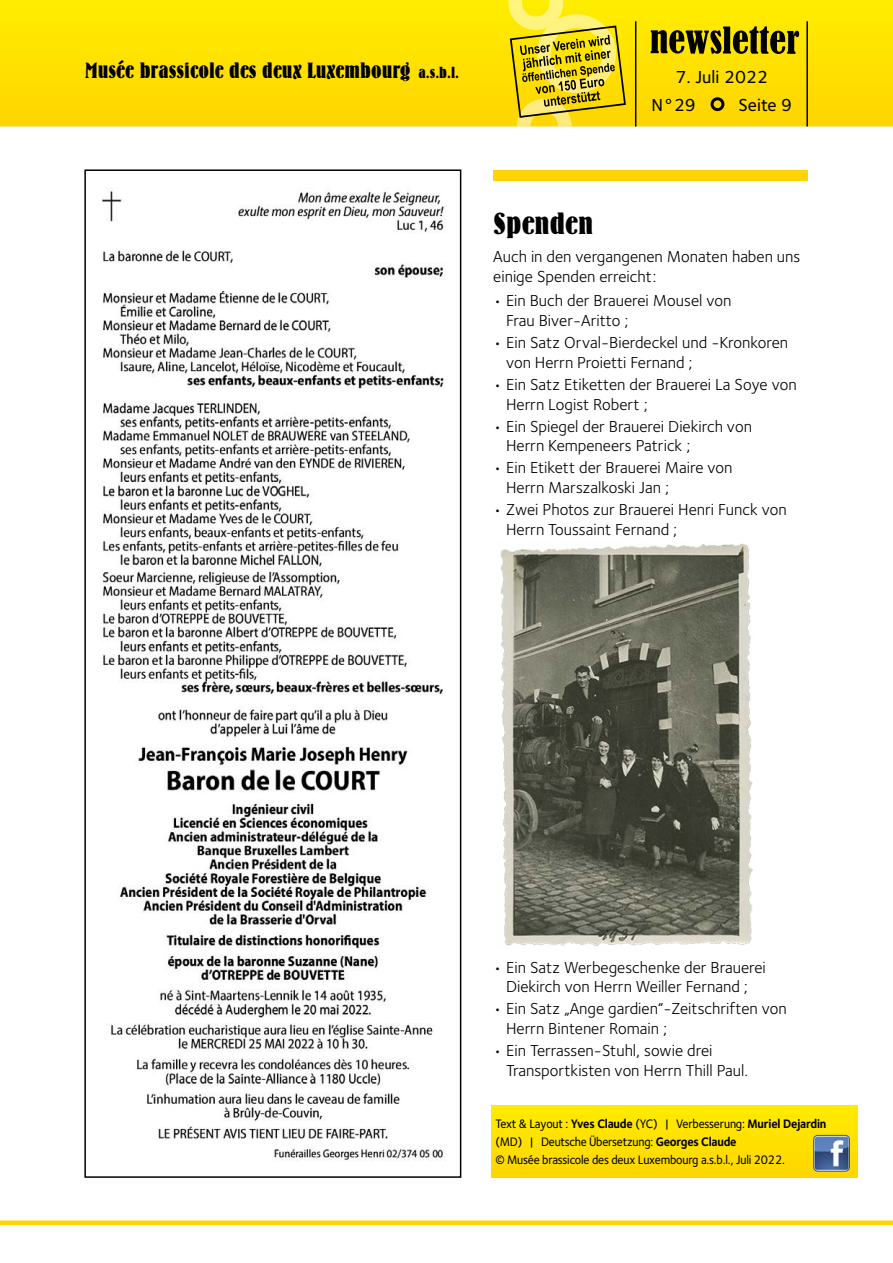
<style>
.page{position:relative;width:893px;height:1263px;background:#fff}
.page>*{position:absolute;margin:0;border:0;box-sizing:border-box;transform-origin:0 0}
.t1{font:30px "Bernhard Bold Condensed BT";color:#000;scale:1.15 1}
.t2{font:21.75px "Bernhard Bold Condensed BT";color:#000;scale:1.1 1}
.t3{font:18px/28.5px "Foundry Sterling Medium CE";color:#000}
.t4{font:16.5px/19.8px "Foundry Sterling Book CE";color:#000}
.t5{font:12.75px/18px "Foundry Sterling Medium CE";letter-spacing:-.015em;color:#000;scale:.93 1}
.s1{font-size:15.75px;color:#ffd400}
.s2{font-family:"Foundry Sterling Bold CE"}
</style>
<div class="page">
<svg style="left:0;top:0;width:893px;height:126px;background:#fee000"></svg>
<svg style="left:651px;top:26px;width:148px;height:28px;background:#7d7000"></svg>
<div style="left:712px;top:99px;width:11px;height:11px;background:#ffd400;border-radius:50%"></div>
<div style="left:711px;top:97px;width:13px;height:14px;border:3px solid #000;border-radius:50%"></div>
<div style="left:0;top:1220px;width:893px;height:5px;background:#ffd400"></div>
<hr style="left:806px;top:21px;width:2px;height:105px;background:#000">
<svg style="left:508px;top:0;width:129px;height:126px;background:#dbc41e"></svg>
<div style="left:491px;top:1106px;width:366px;height:72px;background:#ffe100"></div>
<img style="left:814px;top:1137px;width:35px;height:34px">
<div style="left:813px;top:1135px;width:37px;height:36px;border:1px solid #39518e;border-radius:4px"></div>
<img style="left:100px;top:191px;width:346px;height:970px">
<div style="left:84px;top:169px;width:377px;height:1009px;border:2px solid #000"></div>
<div style="left:493px;top:170px;width:315px;height:11px;background:#ffd400"></div>
<img style="left:500px;top:543px;width:253px;height:403px">
<h2 class="t2" style="left:85px;top:58px;width:342px">Musée brassicole des deux Luxembourg <span class="s1">a.s.b.l.</span></h2>
<p class="t3" style="left:651px;top:63px;width:118px;text-indent:24px">7. Juli 2022<br>N°29</p>
<p class="t3" style="left:738px;top:91px;width:55px">Seite 9</p>
<h1 class="t1" style="left:493px;top:205px;width:89px">Spenden</h1>
<p class="t4" style="left:493px;top:247px;width:309px">Auch in den vergangenen Monaten haben uns einige Spenden erreicht:</p>
<p class="t4" style="left:506px;top:291px;width:227px;text-indent:-13px">• Ein Buch der Brauerei Mousel von<br>Frau Biver-Aritto ;</p>
<p class="t4" style="left:506px;top:333px;width:284px;text-indent:-13px">• Ein Satz Orval-Bierdeckel und -Kronkoren von Herrn Proietti Fernand ;</p>
<p class="t4" style="left:506px;top:375px;width:292px;text-indent:-13px">• Ein Satz Etiketten der Brauerei La Soye von<br>Herrn Logist Robert ;</p>
<p class="t4" style="left:506px;top:416px;width:247px;text-indent:-13px">• Ein Spiegel der Brauerei Diekirch von<br>Herrn Kempeneers Patrick ;</p>
<p class="t4" style="left:506px;top:458px;width:228px;text-indent:-13px">• Ein Etikett der Brauerei Maire von<br>Herrn Marszalkoski Jan ;</p>
<p class="t4" style="left:506px;top:500px;width:282px;text-indent:-13px">• Zwei Photos zur Brauerei Henri Funck von<br>Herrn Toussaint Fernand ;</p>
<p class="t4" style="left:493px;top:957px;width:274px;text-align:center">• Ein Satz Werbegeschenke der Brauerei<br>Diekirch von Herrn Weiller Fernand ;</p>
<p class="t4" style="left:506px;top:999px;width:282px;text-indent:-13px">• Ein Satz „Ange gardien“-Zeitschriften von<br>Herrn Bintener Romain ;</p>
<p class="t4" style="left:506px;top:1041px;width:243px;text-indent:-13px">• Ein Terrassen-Stuhl, sowie drei<br>Transportkisten von Herrn Thill Paul.</p>
<p class="t5" style="left:495px;top:1115px;width:357px">Text &amp; Layout : <span class="s2">Yves Claude</span> (YC) | Verbesserung: <span class="s2">Muriel Dejardin </span>(MD) | Deutsche Übersetzung: <span class="s2">Georges Claude<br></span>© Musée brassicole des deux Luxembourg a.s.b.l., Juli 2022.</p>
</div>
